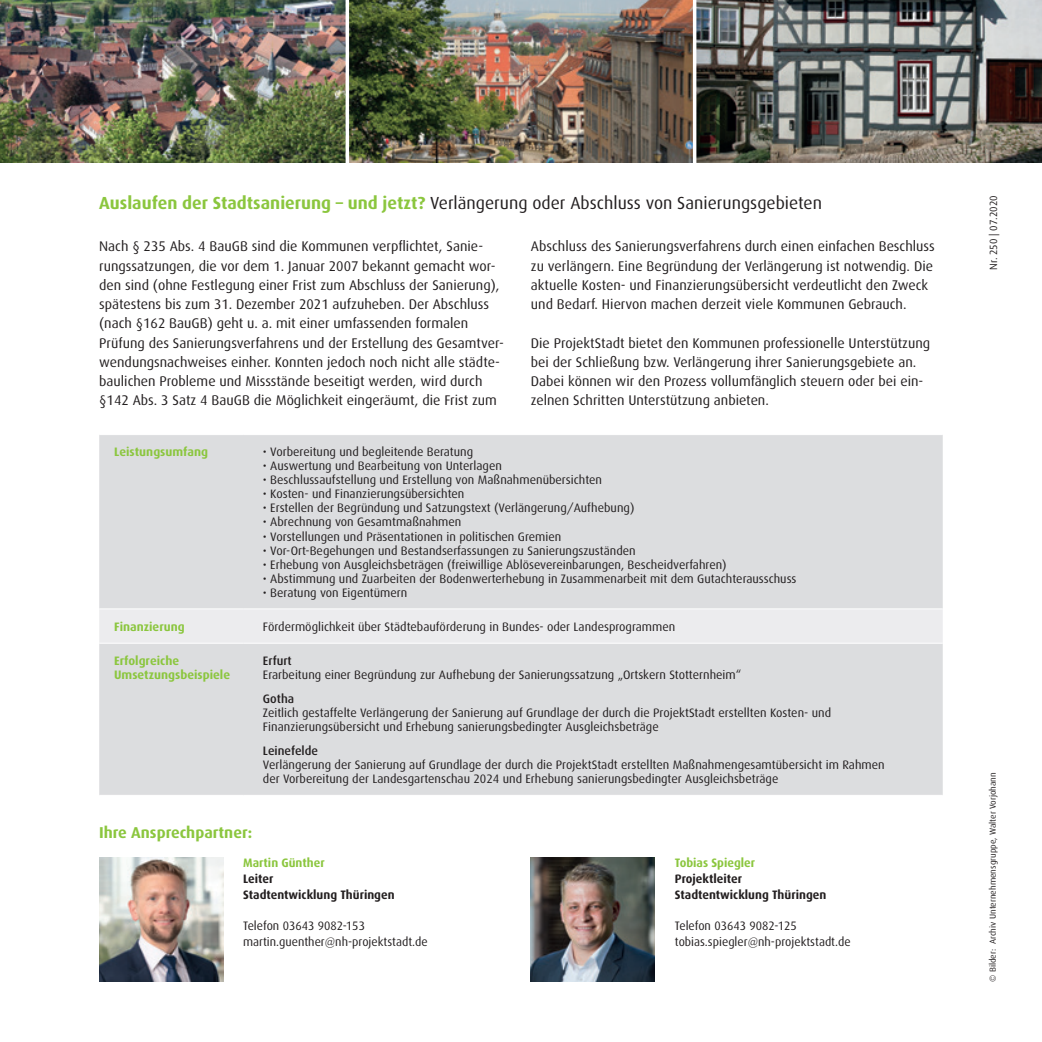
<style>
.page{position:relative;width:1042px;height:1042px;background:#fff}
.page>*{position:absolute;margin:0;border:0;box-sizing:border-box;transform-origin:0 0}
.t1{font:17.5px "Dax";color:#231f20}
.t2{font:700 15.75px "Dax";color:#8bc63e}
.t3{font:14px/19.2px "Dax";color:#231f20}
.Tabelle_Fließtext{font:12.25px/14px "Dax";color:#231f20}
.Tabelle_Spalte_links{font:700 12.25px/14px "Dax";color:#8bc63e}
.Name_und_Funktion_An{font:700 12.25px/15.8px "Dax";color:#231f20}
.Name_und_Funktion_An-2{font:700 12.25px "Dax";color:#8bc63e}
.t4{font:10.5px "Dax";color:#231f20}
.t5{font:8.75px "Dax";color:#231f20}
.s1{font-weight:700;color:#8bc63e}
.s2{font-weight:500}
</style>
<div class="page">
<img style="left:350px;top:0;width:343px;height:162px">
<div style="left:99px;top:435px;width:844px;height:360px;background:#dcdddf"></div>
<div style="left:99px;top:609px;width:844px;height:34px;background:#ececee"></div>
<hr style="left:243px;top:608px;width:700px;height:1px;background:#fff">
<hr style="left:243px;top:643px;width:700px;height:1px;background:#fff">
<hr style="left:99px;top:608px;width:144px;height:1px;background:#fff">
<hr style="left:99px;top:643px;width:144px;height:1px;background:#fff">
<img style="left:696px;top:0;width:346px;height:162px">
<img style="left:0;top:0;width:345px;height:162px">
<svg style="left:345px;top:0;width:1px;height:163px"></svg>
<img style="left:99px;top:858px;width:124px;height:124px">
<img style="left:531px;top:858px;width:124px;height:124px">
<p class="t1" style="left:99px;top:193px;width:724px"><span class="s1">Auslaufen der Stadtsanierung – und jetzt?</span> Verlängerung oder Abschluss von Sanierungsgebieten</p>
<p class="t3" style="left:99px;top:237px;width:406px">Nach § 235 Abs. 4 BauGB sind die Kommunen verpflichtet, Sanie&shy;rungssatzungen, die vor dem 1. Januar 2007 bekannt gemacht wor&shy;den sind (ohne Festlegung einer Frist zum Abschluss der Sanierung), spätestens bis zum 31. Dezember 2021 aufzuheben. Der Abschluss (nach §162 BauGB) geht u. a. mit einer umfassenden formalen Prüfung des Sanierungsverfahrens und der Erstellung des Gesamtver&shy;wendungsnachweises einher. Konnten jedoch noch nicht alle städte&shy;baulichen Probleme und Missstände beseitigt werden, wird durch §142 Abs. 3 Satz 4 BauGB die Möglichkeit eingeräumt, die Frist zum</p>
<p class="Tabelle_Spalte_links" style="left:114px;top:445px;width:96px">Leistungsumfang</p>
<p class="Tabelle_Fließtext" style="left:263px;top:445px;width:212px">• Vorbereitung und begleitende Beratung</p>
<p class="Tabelle_Fließtext" style="left:263px;top:459px;width:240px">• Auswertung und Bearbeitung von Unterlagen</p>
<p class="Tabelle_Fließtext" style="left:263px;top:473px;width:341px">• Beschlussaufstellung und Erstellung von Maßnahmenübersichten</p>
<p class="Tabelle_Fließtext" style="left:263px;top:487px;width:203px">• Kosten- und Finanzierungsübersichten</p>
<p class="Tabelle_Fließtext" style="left:263px;top:501px;width:373px">• Erstellen der Begründung und Satzungstext (Verlängerung/Aufhebung)</p>
<p class="Tabelle_Fließtext" style="left:263px;top:515px;width:200px">• Abrechnung von Gesamtmaßnahmen</p>
<p class="Tabelle_Fließtext" style="left:263px;top:529px;width:300px">• Vorstellungen und Präsentationen in politischen Gremien</p>
<p class="Tabelle_Fließtext" style="left:263px;top:543px;width:374px">• Vor-Ort-Begehungen und Bestandserfassungen zu Sanierungszuständen</p>
<p class="Tabelle_Fließtext" style="left:263px;top:557px;width:465px">• Erhebung von Ausgleichsbeträgen (freiwillige Ablösevereinbarungen, Bescheidverfahren)</p>
<p class="Tabelle_Fließtext" style="left:263px;top:571px;width:535px">• Abstimmung und Zuarbeiten der Bodenwerterhebung in Zusammenarbeit mit dem Gutachterausschuss</p>
<p class="Tabelle_Fließtext" style="left:263px;top:585px;width:146px">• Beratung von Eigentümern</p>
<p class="Tabelle_Spalte_links" style="left:114px;top:619px;width:72px">Finanzierung</p>
<p class="Tabelle_Fließtext" style="left:263px;top:620px;width:414px">Fördermöglichkeit über Städtebauförderung in Bundes- oder Landesprogrammen</p>
<p class="Tabelle_Spalte_links" style="left:114px;top:654px;width:117px">Erfolgreiche<br>Umsetzungsbeispiele</p>
<p class="Tabelle_Fließtext" style="left:263px;top:654px;width:480px"><span class="s2">Erfurt<br></span>Erarbeitung einer Begründung zur Aufhebung der Sanierungssatzung „Ortskern Stotternheim“</p>
<p class="Tabelle_Fließtext" style="left:263px;top:692px;width:570px"><span class="s2">Gotha<br></span>Zeitlich gestaffelte Verlängerung der Sanierung auf Grundlage der durch die ProjektStadt erstellten Kosten- und<br>Finanzierungsübersicht und Erhebung sanierungsbedingter Ausgleichsbeträge</p>
<p class="Tabelle_Fließtext" style="left:263px;top:744px;width:623px"><span class="s2">Leinefelde<br></span>Verlängerung der Sanierung auf Grundlage der durch die ProjektStadt erstellten Maßnahmengesamtübersicht im Rahmen der Vorbereitung der Landesgartenschau 2024 und Erhebung sanierungsbedingter Ausgleichsbeträge</p>
<p class="t3" style="left:531px;top:237px;width:405px">Abschluss des Sanierungsverfahrens durch einen einfachen Beschluss zu verlängern. Eine Begründung der Verlängerung ist notwendig. Die aktuelle Kosten- und Finanzierungsübersicht verdeutlicht den Zweck und Bedarf. Hiervon machen derzeit viele Kommunen Gebrauch.</p>
<p class="t3" style="left:531px;top:333px;width:401px">Die ProjektStadt bietet den Kommunen professionelle Unterstützung bei der Schließung bzw. Verlängerung ihrer Sanierungsgebiete an.<br>Dabei können wir den Prozess vollumfänglich steuern oder bei ein&shy;zelnen Schritten Unterstützung anbieten.</p>
<p class="t2" style="left:99px;top:823px;width:155px">Ihre Ansprechpartner:</p>
<p class="Name_und_Funktion_An-2" style="left:243px;top:856px;width:83px">Martin Günther</p>
<p class="Name_und_Funktion_An" style="left:243px;top:871px;width:153px">Leiter<br>Stadtentwicklung Thüringen</p>
<p class="Tabelle_Fließtext" style="left:243px;top:919px;width:123px">Telefon 03643 9082-153</p>
<p class="Tabelle_Fließtext" style="left:243px;top:935px;width:186px">martin.guenther@nh-projektstadt.de</p>
<p class="Tabelle_Spalte_links" style="left:675px;top:856px;width:82px">Tobias Spiegler</p>
<p class="Name_und_Funktion_An" style="left:675px;top:871px;width:153px">Projektleiter<br>Stadtentwicklung Thüringen</p>
<p class="Tabelle_Fließtext" style="left:675px;top:919px;width:123px">Telefon 03643 9082-125</p>
<p class="Tabelle_Fließtext" style="left:675px;top:935px;width:177px">tobias.spiegler@nh-projektstadt.de</p>
<p class="t4" style="left:987px;top:270px;width:76px;rotate:-90deg">Nr. 250 | 07.2020</p>
<p class="t5" style="left:988px;top:982px;width:211px;rotate:-90deg">© Bilder: Archiv Unternehmensgruppe, Walter Vorjohann</p>
</div>
